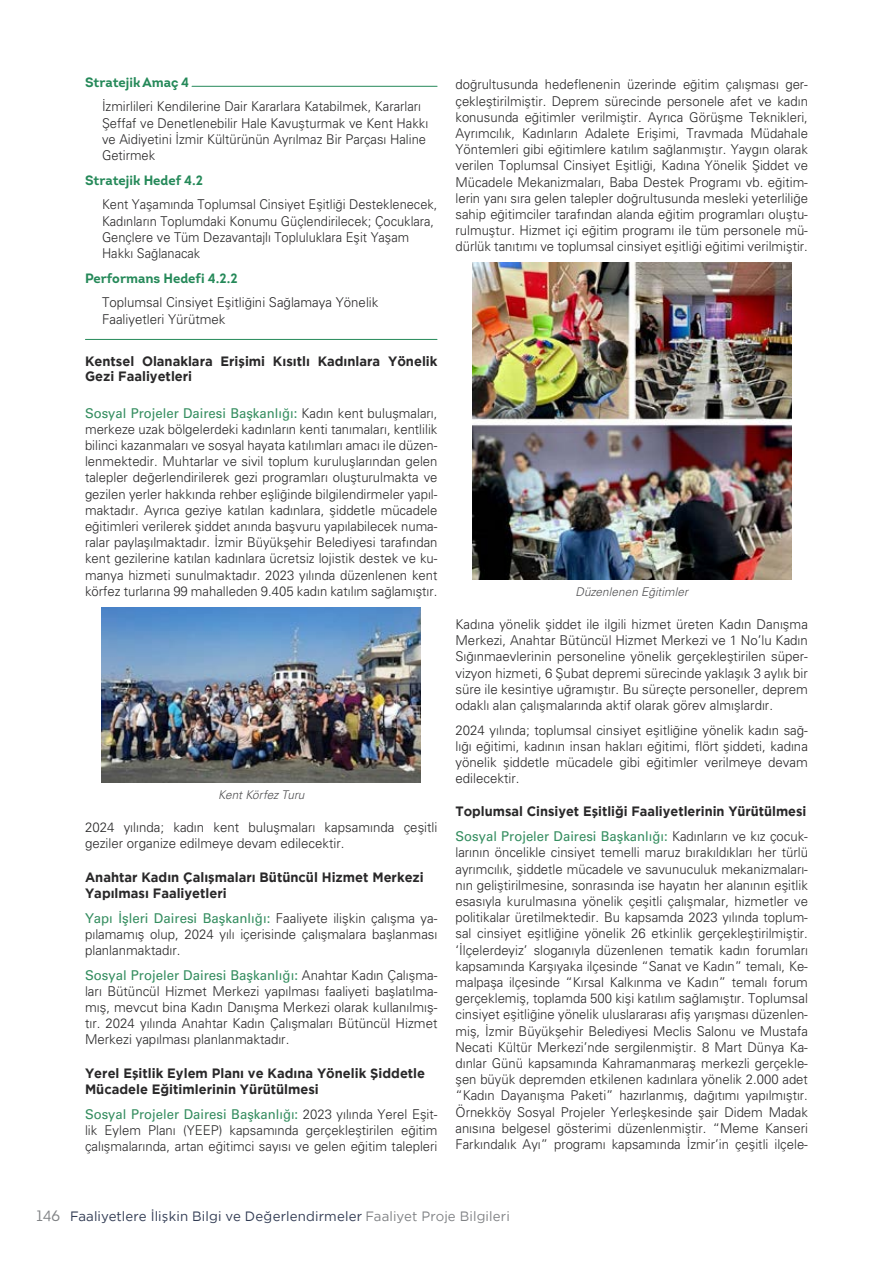
<style>
.page{position:relative;width:893px;height:1263px;background:#fff}
.page>*{position:absolute;margin:0;border:0;box-sizing:border-box;transform-origin:0 0}
.t1{font:300 13.5px/16.2px "Univers OTF";color:#292829;text-align:justify}
.t2{font:700 13.5px/16.2px "Gotham";color:#292829;scale:.96 1}
.t3{font:300 13.5px/16.2px "Univers OTF";color:#292829;scale:.95 1}
.t4{font:300 13.5px/16.2px "Univers OTF";color:#292829;scale:.96 1}
.t5{font:13.5px "Gotham";letter-spacing:.01em;color:#313b53}
.t6{font:700 13.5px "Intro";color:#258959}
.t7{font:700 13.5px "Gotham";color:#292829;scale:.95 1}
.t8{font:italic 300 12px "Univers OTF";letter-spacing:.01em;color:#4d4d4f}
.t9{font:italic 300 12px "Univers OTF";letter-spacing:-.015em;color:#4d4d4f}
.s1{font-weight:400;color:#348d5f}
.s2{font-family:"Intro";font-size:15px;color:#808285}
.s3{color:#808285}
</style>
<div class="page">
<hr style="left:192px;top:86px;width:245px;height:1px;background:#258959">
<hr style="left:85px;top:339px;width:352px;height:1px;background:#258959">
<img style="left:102px;top:607px;width:319px;height:176px">
<img style="left:472px;top:263px;width:319px;height:316px">
<p class="t6" style="left:85px;top:73px;width:106px">Stratejik Amaç 4</p>
<p class="t4" style="left:102px;top:98px;width:341px">İzmirlileri Kendilerine Dair Kararlara Katabilmek, Kararları Şeffaf ve Denetlenebilir Hale Kavuşturmak ve Kent Hakkı ve Aidiyetini İzmir Kültürünün Ayrılmaz Bir Parçası Haline Getirmek</p>
<p class="t6" style="left:85px;top:171px;width:119px">Stratejik Hedef 4.2</p>
<p class="t3" style="left:102px;top:197px;width:355px">Kent Yaşamında Toplumsal Cinsiyet Eşitliği Desteklenecek, Kadınların Toplumdaki Konumu Güçlendirilecek; Çocuklara, Gençlere ve Tüm Dezavantajlı Topluluklara Eşit Yaşam Hakkı Sağlanacak</p>
<p class="t6" style="left:85px;top:269px;width:154px">Performans Hedefi 4.2.2</p>
<p class="t1" style="left:102px;top:295px;width:278px">Toplumsal Cinsiyet Eşitliğini Sağlamaya Yönelik<br>Faaliyetleri Yürütmek</p>
<p class="t2" style="left:85px;top:354px;width:369px;line-height:14.5px">Kentsel Olanaklara Erişimi Kısıtlı Kadınlara Yönelik<br>Gezi Faaliyetleri</p>
<p class="t1" style="left:85px;top:405px;width:354px"><span class="s1">Sosyal Projeler Dairesi Başkanlığı:</span> Kadın kent buluşmaları, merkeze uzak bölgelerdeki kadınların kenti tanımaları, kentlilik bilinci kazanmaları ve sosyal hayata katılımları amacı ile düzen&shy;lenmektedir. Muhtarlar ve sivil toplum kuruluşlarından gelen talepler değerlendirilerek gezi programları oluşturulmakta ve gezilen yerler hakkında rehber eşliğinde bilgilendirmeler yapıl&shy;maktadır. Ayrıca geziye katılan kadınlara, şiddetle mücadele eğitimleri verilerek şiddet anında başvuru yapılabilecek numa&shy;ralar paylaşılmaktadır. İzmir Büyükşehir Belediyesi tarafından kent gezilerine katılan kadınlara ücretsiz lojistik destek ve ku&shy;manya hizmeti sunulmaktadır. 2023 yılında düzenlenen kent körfez turlarına 99 mahalleden 9.405 kadın katılım sağlamıştır.</p>
<p class="t9" style="left:218px;top:787px;width:88px">Kent Körfez Turu</p>
<p class="t1" style="left:85px;top:819px;width:354px">2024 yılında; kadın kent buluşmaları kapsamında çeşitli geziler organize edilmeye devam edilecektir.</p>
<p class="t2" style="left:85px;top:868px;width:354px">Anahtar Kadın Çalışmaları Bütüncül Hizmet Merkezi<br>Yapılması Faaliyetleri</p>
<p class="t1" style="left:85px;top:910px;width:354px"><span class="s1">Yapı İşleri Dairesi Başkanlığı:</span> Faaliyete ilişkin çalışma ya&shy;pılamamış olup, 2024 yılı içerisinde çalışmalara başlanması planlanmaktadır.</p>
<p class="t1" style="left:85px;top:967px;width:354px"><span class="s1">Sosyal Projeler Dairesi Başkanlığı:</span> Anahtar Kadın Çalışma&shy;ları Bütüncül Hizmet Merkezi yapılması faaliyeti başlatılma&shy;mış, mevcut bina Kadın Danışma Merkezi olarak kullanılmış&shy;tır. 2024 yılında Anahtar Kadın Çalışmaları Bütüncül Hizmet Merkezi yapılması planlanmaktadır.</p>
<p class="t2" style="left:85px;top:1064px;width:356px">Yerel Eşitlik Eylem Planı ve Kadına Yönelik Şiddetle<br>Mücadele Eğitimlerinin Yürütülmesi</p>
<p class="t1" style="left:85px;top:1106px;width:354px"><span class="s1">Sosyal Projeler Dairesi Başkanlığı:</span> 2023 yılında Yerel Eşit&shy;lik Eylem Planı (YEEP) kapsamında gerçekleştirilen eğitim çalışmalarında, artan eğitimci sayısı ve gelen eğitim talepleri</p>
<p class="t1" style="left:455px;top:77px;width:354px">doğrultusunda hedeflenenin üzerinde eğitim çalışması ger&shy;çekleştirilmiştir. Deprem sürecinde personele afet ve kadın konusunda eğitimler verilmiştir. Ayrıca Görüşme Teknikleri, Ayrımcılık, Kadınların Adalete Erişimi, Travmada Müdahale Yöntemleri gibi eğitimlere katılım sağlanmıştır. Yaygın olarak verilen Toplumsal Cinsiyet Eşitliği, Kadına Yönelik Şiddet ve Mücadele Mekanizmaları, Baba Destek Programı vb. eğitim&shy;lerin yanı sıra gelen talepler doğrultusunda mesleki yeterliliğe sahip eğitimciler tarafından alanda eğitim programları oluştu&shy;rulmuştur. Hizmet içi eğitim programı ile tüm personele mü&shy;dürlük tanıtımı ve toplumsal cinsiyet eşitliği eğitimi verilmiştir.</p>
<p class="t8" style="left:575px;top:584px;width:114px">Düzenlenen Eğitimler</p>
<p class="t1" style="left:455px;top:616px;width:354px">Kadına yönelik şiddet ile ilgili hizmet üreten Kadın Danışma Merkezi, Anahtar Bütüncül Hizmet Merkezi ve 1 No’lu Kadın Sığınmaevlerinin personeline yönelik gerçekleştirilen süper&shy;vizyon hizmeti, 6 Şubat depremi sürecinde yaklaşık 3 aylık bir süre ile kesintiye uğramıştır. Bu süreçte personeller, deprem odaklı alan çalışmalarında aktif olarak görev almışlardır.</p>
<p class="t1" style="left:455px;top:722px;width:354px">2024 yılında; toplumsal cinsiyet eşitliğine yönelik kadın sağ&shy;lığı eğitimi, kadının insan hakları eğitimi, flört şiddeti, kadına yönelik şiddetle mücadele gibi eğitimler verilmeye devam edilecektir.</p>
<p class="t7" style="left:455px;top:804px;width:371px">Toplumsal Cinsiyet Eşitliği Faaliyetlerinin Yürütülmesi</p>
<p class="t1" style="left:455px;top:828px;width:354px"><span class="s1">Sosyal Projeler Dairesi Başkanlığı:</span> Kadınların ve kız çocuk&shy;larının öncelikle cinsiyet temelli maruz bırakıldıkları her türlü ayrımcılık, şiddetle mücadele ve savunuculuk mekanizmaları&shy;nın geliştirilmesine, sonrasında ise hayatın her alanının eşitlik esasıyla kurulmasına yönelik çeşitli çalışmalar, hizmetler ve politikalar üretilmektedir. Bu kapsamda 2023 yılında toplum&shy;sal cinsiyet eşitliğine yönelik 26 etkinlik gerçekleştirilmiştir. ‘İlçelerdeyiz’ sloganıyla düzenlenen tematik kadın forumları kapsamında Karşıyaka ilçesinde “Sanat ve Kadın” temalı, Ke&shy;malpaşa ilçesinde “Kırsal Kalkınma ve Kadın” temalı forum gerçeklemiş, toplamda 500 kişi katılım sağlamıştır. Toplumsal cinsiyet eşitliğine yönelik uluslararası afiş yarışması düzenlen&shy;miş, İzmir Büyükşehir Belediyesi Meclis Salonu ve Mustafa Necati Kültür Merkezi’nde sergilenmiştir. 8 Mart Dünya Ka&shy;dınlar Günü kapsamında Kahramanmaraş merkezli gerçekle&shy;şen büyük depremden etkilenen kadınlara yönelik 2.000 adet “Kadın Dayanışma Paketi” hazırlanmış, dağıtımı yapılmıştır.<br>Örnekköy Sosyal Projeler Yerleşkesinde şair Didem Madak anısına belgesel gösterimi düzenlenmiştir. “Meme Kanseri Farkındalık Ayı” programı kapsamında İzmir’in çeşitli ilçele-</p>
<p class="t5" style="left:36px;top:1209px;width:475px"><span class="s2">146</span> Faaliyetlere İlişkin Bilgi ve Değerlendirmeler <span class="s3">Faaliyet Proje Bilgileri</span></p>
</div>
